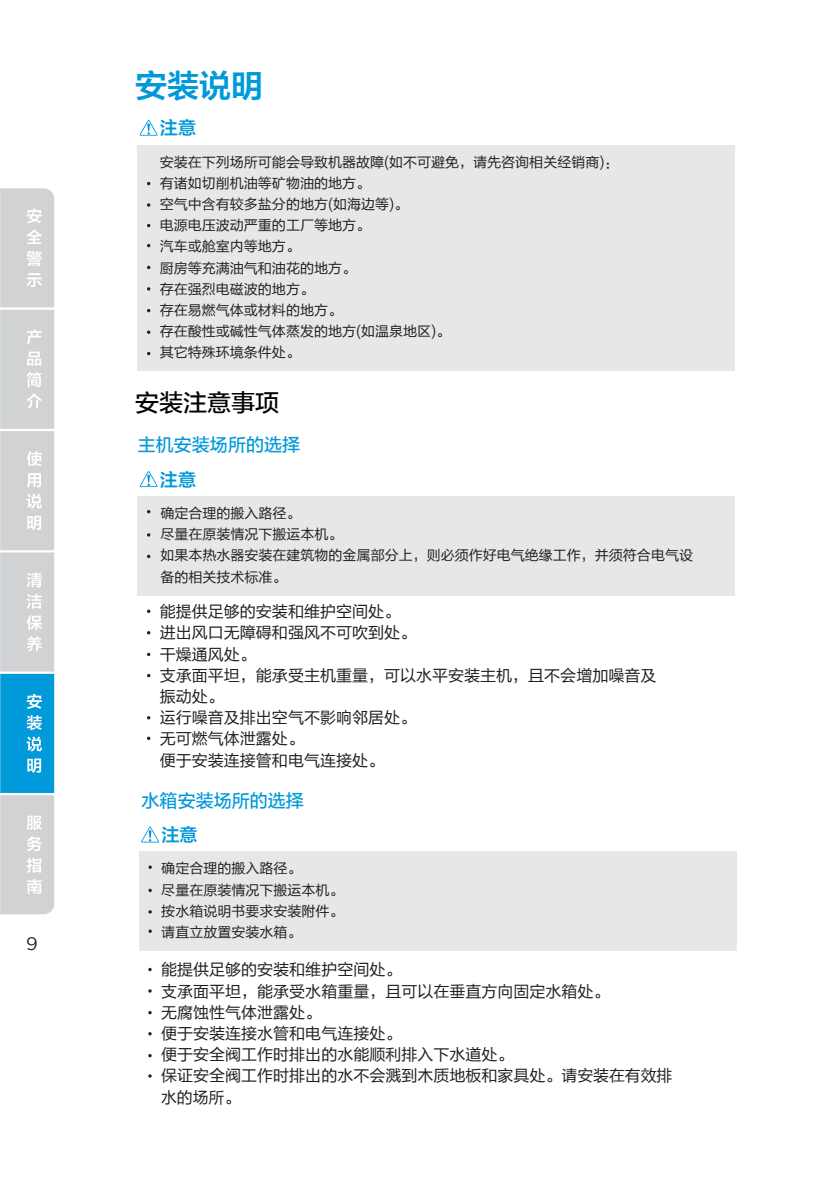
<style>
.page{position:relative;width:823px;height:1191px;background:#fff}
.page>*{position:absolute;margin:0;border:0;box-sizing:border-box;transform-origin:0 0}
.t1{font:32px "FZLTZCHK GBK1 0";color:#0099da}
.t2{font:24px "FZLTZHUNHK GBK1 0";color:#030303}
.t3{font:18px "FZLTZHUNHK GBK1 0";color:#0099da}
.t4{font:18px "FZLTZCHK GBK1 0";color:#0099da}
.t5{font:18px "Gotham";color:#231f20}
.t6{font:16px/21.2px "FZLTHK GBK1 0";color:#231f20}
.t7{font:14px/21.2px "FZLTHK GBK1 0";color:#231f20}
</style>
<div class="page">
<div style="left:137px;top:145px;width:597px;height:225px;background:#e6e7e9"></div>
<svg style="left:147px;top:203px;width:3px;height:4px"></svg>
<svg style="left:140px;top:120px;width:17px;height:16px"></svg>
<svg style="left:147px;top:330px;width:3px;height:4px"></svg>
<svg style="left:147px;top:287px;width:3px;height:4px"></svg>
<div style="left:137px;top:496px;width:597px;height:99px;background:#e6e7e9"></div>
<svg style="left:140px;top:471px;width:17px;height:16px"></svg>
<svg style="left:148px;top:1011px;width:4px;height:3px"></svg>
<svg style="left:148px;top:1032px;width:4px;height:3px"></svg>
<svg style="left:148px;top:967px;width:4px;height:4px"></svg>
<svg style="left:148px;top:1054px;width:4px;height:3px"></svg>
<div style="left:139px;top:851px;width:597px;height:100px;background:#e6e7e9"></div>
<svg style="left:141px;top:826px;width:18px;height:16px"></svg>
<svg style="left:148px;top:865px;width:4px;height:4px"></svg>
<svg style="left:148px;top:888px;width:4px;height:4px"></svg>
<svg style="left:148px;top:929px;width:4px;height:4px"></svg>
<svg style="left:0;top:188px;width:54px;height:726px;background:#b7ced9"></svg>
<p class="t5" style="left:26px;top:933px;width:13px">9</p>
<h1 class="t1" style="left:135px;top:68px;width:129px">安装说明</h1>
<p class="t4" style="left:160px;top:118px;width:37px">注意</p>
<p class="t7" style="left:160px;top:151px;width:460px">安装在下列场所可能会导致机器故障(如不可避免，请先咨询相关经销商)：有诸如切削机油等矿物油的地方。<br>空气中含有较多盐分的地方(如海边等)。<br>电源电压波动严重的工厂等地方。<br>汽车或舱室内等地方。<br>厨房等充满油气和油花的地方。<br>存在强烈电磁波的地方。<br>存在易燃气体或材料的地方。<br>存在酸性或碱性气体蒸发的地方(如温泉地区)。<br>其它特殊环境条件处。</p>
<h2 class="t2" style="left:135px;top:389px;width:145px">安装注意事项</h2>
<p class="t3" style="left:138px;top:435px;width:163px">主机安装场所的选择</p>
<p class="t4" style="left:160px;top:469px;width:37px">注意</p>
<p class="t7" style="left:160px;top:503px;width:534px">确定合理的搬入路径。<br>尽量在原装情况下搬运本机。<br>如果本热水器安装在建筑物的金属部分上，则必须作好电气绝缘工作，并须符合电气设备的相关技术标准。</p>
<p class="t6" style="left:160px;top:601px;width:498px">能提供足够的安装和维护空间处。<br>进出风口无障碍和强风不可吹到处。<br>干燥通风处。<br>支承面平坦，能承受主机重量，可以水平安装主机，且不会增加噪音及振动处。<br>运行噪音及排出空气不影响邻居处。<br>无可燃气体泄露处。<br>便于安装连接管和电气连接处。</p>
<p class="t3" style="left:141px;top:791px;width:164px">水箱安装场所的选择</p>
<p class="t4" style="left:161px;top:825px;width:37px">注意</p>
<p class="t7" style="left:161px;top:858px;width:183px">确定合理的搬入路径。<br>尽量在原装情况下搬运本机。按水箱说明书要求安装附件。请直立放置安装水箱。</p>
<p class="t6" style="left:161px;top:959px;width:512px">能提供足够的安装和维护空间处。<br>支承面平坦，能承受水箱重量，且可以在垂直方向固定水箱处。<br>无腐蚀性气体泄露处。<br>便于安装连接水管和电气连接处。<br>便于安全阀工作时排出的水能顺利排入下水道处。<br>保证安全阀工作时排出的水不会溅到木质地板和家具处。请安装在有效排水的场所。</p>
</div>
